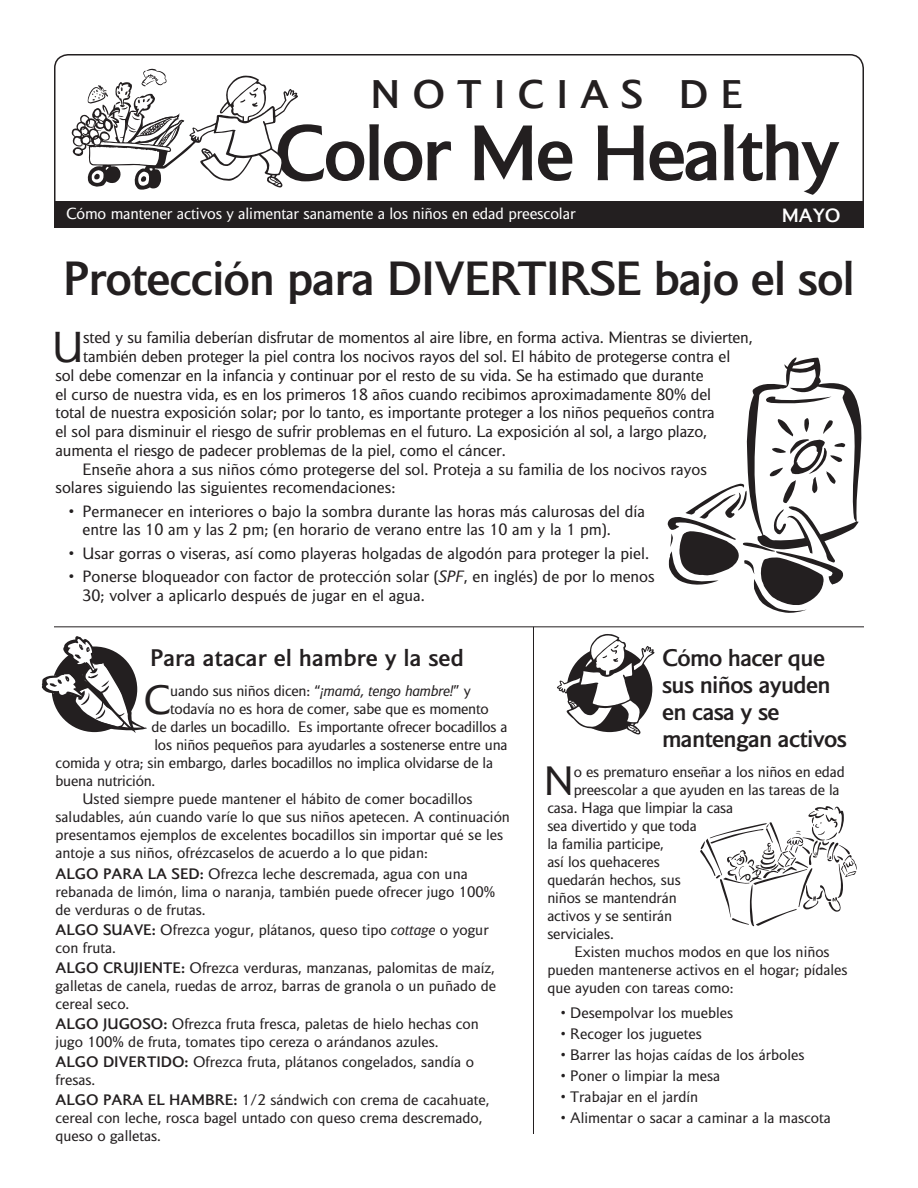
<style>
.page{position:relative;width:918px;height:1188px;background:#fff}
.page>*{position:absolute;margin:0;border:0;box-sizing:border-box;transform-origin:0 0}
.t1{font:700 73.5px "Mylius Sans";letter-spacing:-.04em;color:#231f20}
.t2{font:700 45px "Mylius Sans";letter-spacing:-.025em;color:#231f20}
.t3{font:40.65px "Mylius Sans";color:#231f20}
.t4{font:38.4px "Mylius Sans";color:#231f20}
.t5{font:700 37.5px "Mylius Sans";letter-spacing:.32em;color:#231f20}
.t6{font:700 22.5px/27px "Mylius Sans";letter-spacing:-.03em;color:#231f20}
.t7{font:700 22.5px "Mylius Sans";color:#231f20}
.t8{font:700 18px "Mylius Sans";color:#fff}
.t9{font:15.3px/18.8px "Mylius Sans";letter-spacing:-.01em;color:#231f20}
.t10{font:15px "Mylius Sans";letter-spacing:-.01em;color:#fff}
.t11{font:14.25px/18px "Mylius Sans";color:#231f20}
.t12{font:700 14.25px "Mylius Sans";color:#231f20}
.s1{font-style:italic}
.s2{font-weight:700}
</style>
<div class="page">
<hr style="left:533px;top:627px;width:1px;height:507px;background:#231f20">
<svg style="left:557px;top:634px;width:97px;height:101px"></svg>
<hr style="left:54px;top:626px;width:810px;height:1px;background:#231f20">
<svg style="left:667px;top:357px;width:195px;height:256px"></svg>
<svg style="left:41px;top:636px;width:106px;height:97px"></svg>
<div style="left:54px;top:54px;width:810px;height:166px;border:2px solid #231f20;border-radius:14px"></div>
<div style="left:54px;top:201px;width:810px;height:27px;background:#231f20"></div>
<svg style="left:72px;top:68px;width:226px;height:122px"></svg>
<svg style="left:700px;top:806px;width:157px;height:120px"></svg>
<h3 class="t5" style="left:371px;top:71px;width:340px">NOTI CI AS DE</h3>
<h1 class="t1" style="left:274px;top:108px;width:568px">Color Me Healthy</h1>
<p class="t10" style="left:66px;top:204px;width:511px">Cómo mantener activos y alimentar sanamente a los niños en edad preescolar</p>
<p class="t8" style="left:782px;top:204px;width:61px">MAYO</p>
<h2 class="t2" style="left:63px;top:251px;width:794px">Protección para divertirse bajo el sol</h2>
<h3 class="t3" style="left:52px;top:323px;width:33px">U</h3>
<p class="t9" style="left:83px;top:328px;width:671px">sted y su familia deberían disfrutar de momentos al aire libre, en forma activa. Mientras se divierten,</p>
<p class="t9" style="left:83px;top:347px;width:649px">también deben proteger la piel contra los nocivos rayos del sol. El hábito de protegerse contra el</p>
<p class="t9" style="left:55px;top:366px;width:650px">sol debe comenzar en la infancia y continuar por el resto de su vida. Se ha estimado que durante</p>
<p class="t9" style="left:55px;top:384px;width:657px">el curso de nuestra vida, es en los primeros 18 años cuando recibimos aproximadamente 80% del</p>
<p class="t9" style="left:55px;top:403px;width:661px">total de nuestra exposición solar; por lo tanto, es importante proteger a los niños pequeños contra</p>
<p class="t9" style="left:55px;top:422px;width:653px">el sol para disminuir el riesgo de sufrir problemas en el futuro. La exposición al sol, a largo plazo,</p>
<p class="t9" style="left:55px;top:441px;width:452px">aumenta el riesgo de padecer problemas de la piel, como el cáncer.</p>
<p class="t9" style="left:82px;top:459px;width:626px">Enseñe ahora a sus niños cómo protegerse del sol. Proteja a su familia de los nocivos rayos</p>
<p class="t9" style="left:55px;top:478px;width:342px">solares siguiendo las siguientes recomendaciones:</p>
<p class="t9" style="left:82px;top:502px;width:564px;text-indent:-13px">• Permanecer en interiores o bajo la sombra durante las horas más calurosas del día entre las 10 am y las 2 pm; (en horario de verano entre las 10 am y la 1 pm).</p>
<p class="t9" style="left:69px;top:544px;width:582px">• Usar gorras o viseras, así como playeras holgadas de algodón para proteger la piel.</p>
<p class="t9" style="left:82px;top:567px;width:574px;text-indent:-13px">• Ponerse bloqueador con factor de protección solar (<span class="s1">SPF</span>, en inglés) de por lo menos<br>30; volver a aplicarlo después de jugar en el agua.</p>
<h3 class="t7" style="left:150px;top:644px;width:315px">Para atacar el hambre y la sed</h3>
<h3 class="t4" style="left:143px;top:678px;width:29px">C</h3>
<p class="t11" style="left:170px;top:682px;width:302px">uando sus niños dicen: “<span class="s1">¡mamá, tengo hambre!</span>” y</p>
<p class="t11" style="left:170px;top:700px;width:320px">todavía no es hora de comer, sabe que es momento</p>
<p class="t11" style="left:151px;top:718px;width:358px">de darles un bocadillo. Es importante ofrecer bocadillos a</p>
<p class="t11" style="left:155px;top:736px;width:355px">los niños pequeños para ayudarles a sostenerse entre una</p>
<p class="t11" style="left:56px;top:754px;width:439px">comida y otra; sin embargo, darles bocadillos no implica olvidarse de la</p>
<p class="t11" style="left:56px;top:772px;width:101px">buena nutrición.</p>
<p class="t11" style="left:83px;top:790px;width:392px">Usted siempre puede mantener el hábito de comer bocadillos</p>
<p class="t11" style="left:56px;top:808px;width:456px">saludables, aún cuando varíe lo que sus niños apetecen. A continuación</p>
<p class="t11" style="left:56px;top:826px;width:449px">presentamos ejemplos de excelentes bocadillos sin importar qué se les</p>
<p class="t11" style="left:56px;top:844px;width:374px">antoje a sus niños, ofrézcaselos de acuerdo a lo que pidan:</p>
<p class="t12" style="left:56px;top:865px;width:127px">ALGO PARA LA SED</p>
<p class="t11" style="left:56px;top:864px;width:441px;text-indent:144px"><span class="s2">:</span> Ofrezca leche descremada, agua con una rebanada de limón, lima o naranja, también puede ofrecer jugo 100% de verduras o de frutas.</p>
<p class="t11" style="left:56px;top:920px;width:435px"><span class="s2">ALGO SUAVE:</span> Ofrezca yogur, plátanos, queso tipo <span class="s1">cottage</span> o yogur con fruta.</p>
<p class="t11" style="left:56px;top:959px;width:442px;text-align:justify"><span class="s2">ALGO CRUJIENTE:</span> Ofrezca verduras, manzanas, palomitas de maíz, galletas de canela, ruedas de arroz, barras de granola o un puñado de cereal seco.</p>
<p class="t11" style="left:56px;top:1015px;width:425px"><span class="s2">ALGO JUGOSO:</span> Ofrezca fruta fresca, paletas de hielo hechas con jugo 100% de fruta, tomates tipo cereza o arándanos azules.</p>
<p class="t12" style="left:56px;top:1053px;width:57px">ALGO DIVERTID</p>
<p class="t11" style="left:172px;top:1053px;width:303px"><span class="s2">O:</span> Ofrezca fruta, plátanos congelados, sandía o</p>
<p class="t11" style="left:56px;top:1070px;width:436px;line-height:20.1px">fresas.<br><span class="s2">ALGO PARA EL HAMBRE:</span> 1/2 sándwich con crema de cacahuate,</p>
<p class="t11" style="left:56px;top:1109px;width:429px">cereal con leche, rosca bagel untado con queso crema descremado, queso o galletas.</p>
<h3 class="t6" style="left:662px;top:644px;width:186px">Cómo hacer que sus niños ayuden en casa y se mantengan activos</h3>
<h3 class="t4" style="left:544px;top:758px;width:32px">N</h3>
<p class="t11" style="left:574px;top:762px;width:273px">o es prematuro enseñar a los niños en edad</p>
<p class="t11" style="left:574px;top:780px;width:268px">preescolar a que ayuden en las tareas de la</p>
<p class="t11" style="left:547px;top:798px;width:187px">casa. Haga que limpiar la casa</p>
<p class="t11" style="left:547px;top:816px;width:151px">sea divertido y que toda</p>
<p class="t11" style="left:547px;top:834px;width:118px">la familia participe,</p>
<p class="t11" style="left:547px;top:852px;width:114px">así los quehaceres</p>
<p class="t11" style="left:547px;top:870px;width:135px">quedarán hechos, sus</p>
<p class="t11" style="left:547px;top:888px;width:131px">niños se mantendrán</p>
<p class="t11" style="left:547px;top:906px;width:126px">activos y se sentirán</p>
<p class="t11" style="left:547px;top:924px;width:68px">serviciales.</p>
<p class="t11" style="left:574px;top:942px;width:257px">Existen muchos modos en que los niños</p>
<p class="t11" style="left:547px;top:960px;width:302px">pueden mantenerse activos en el hogar; pídales</p>
<p class="t11" style="left:547px;top:978px;width:188px">que ayuden con tareas como:</p>
<p class="t11" style="left:561px;top:1003px;width:174px">• Desempolvar los muebles</p>
<p class="t11" style="left:561px;top:1024px;width:143px">• Recoger los juguetes</p>
<p class="t11" style="left:561px;top:1045px;width:245px">• Barrer las hojas caídas de los árboles</p>
<p class="t11" style="left:561px;top:1066px;width:161px">• Poner o limpiar la mesa</p>
<p class="t11" style="left:561px;top:1087px;width:139px">• Trabajar en el jardín</p>
<p class="t11" style="left:561px;top:1108px;width:272px">• Alimentar o sacar a caminar a la mascota</p>
</div>
